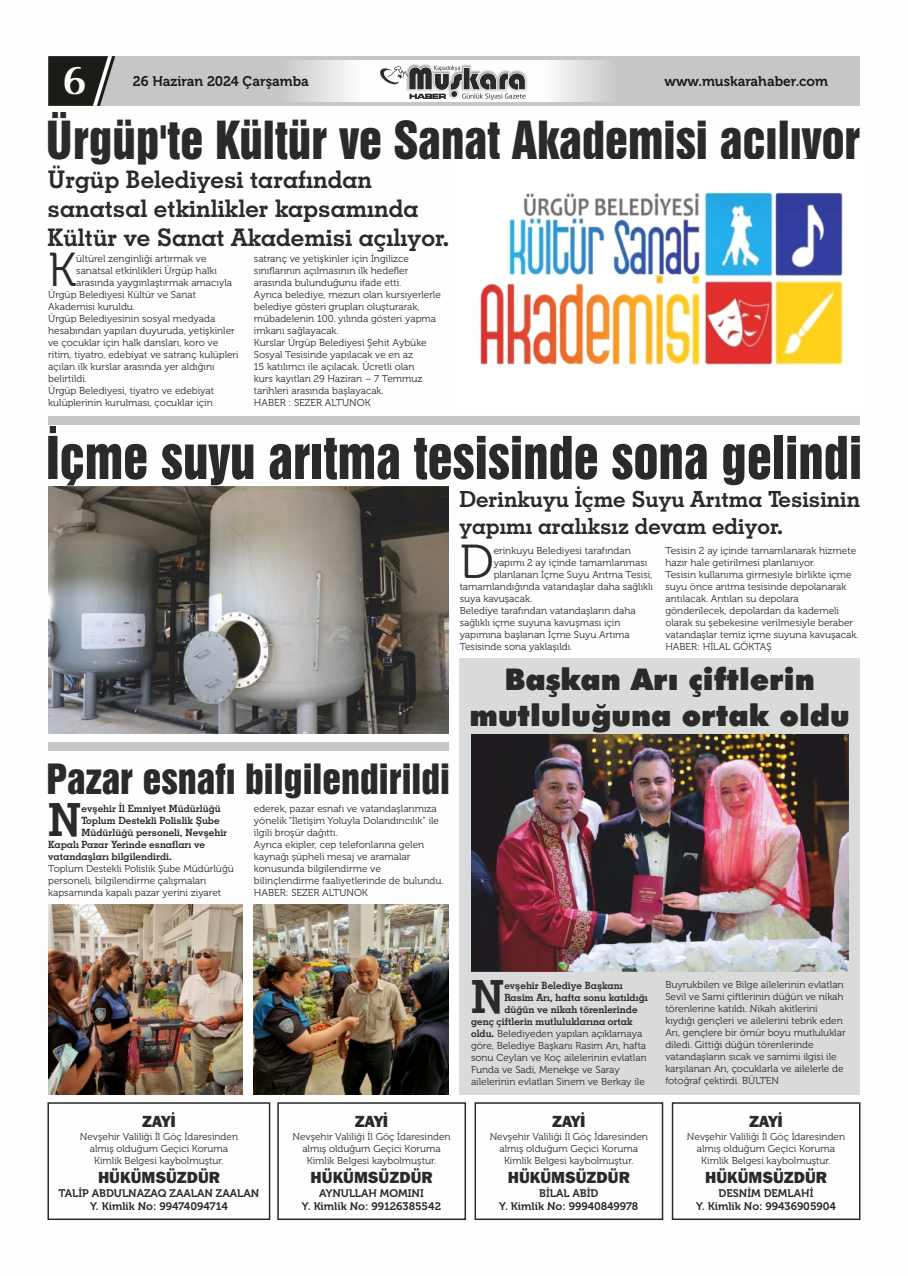
<style>
.page{position:relative;width:908px;height:1276px;background:#fff}
.page>*{position:absolute;margin:0;border:0;box-sizing:border-box;transform-origin:0 0}
.t1{font:53.8px "Swiss 921 BT";color:#2b2a29;scale:.95 1}
.t2{font:47.9px "Swiss 921 BT";color:#2b2a29}
.t3{font:47.5px "Museo 300";color:#2b2a29}
.t4{font:45.8px "Geometric Slabserif 703 Bold BT";color:#2b2a29}
.t5{font:700 40.3px "Optima";color:#fefefe}
.t6{font:38.1px "Swiss 921 BT";color:#2b2a29}
.t7{font:900 30px/36px "Futura BT";color:#2b2a29;text-align:center}
.t8{font:24.2px/29.1px "Geometric Slabserif 703 Bold BT";color:#2b2a29}
.t9{font:22.3px/26.7px "Geometric Slabserif 703 Bold BT";color:#2b2a29}
.t10{font:800 16px "Franklin Gothic IT Cby BT";color:#2b2a29}
.t11{font:14px "Museo 700";color:#1c1b17}
.t12{font:11px/13.2px "Museo 700";color:#2b2a29;text-align:center}
.t13{font:10px/12px "Museo 300";color:#2b2a29}
.t14{font:10px "Geometric Slabserif 703 Bold BT";color:#2b2a29}
.s1{font-family:"Geometric Slabserif 703 Bold BT"}
</style>
<div class="page">
<div style="left:48px;top:56px;width:811px;height:50px;background:#c5c6c6"></div>
<img style="left:295px;top:60px;width:310px;height:42px">
<svg style="left:48px;top:56px;width:67px;height:50px;background:#3d3c39"></svg>
<img style="left:406px;top:64px;width:121px;height:36px">
<svg style="left:378px;top:66px;width:148px;height:36px;background:#aeadad"></svg>
<div style="left:671px;top:1102px;width:189px;height:118px;border:1px solid #2b2a29"></div>
<div style="left:47px;top:1102px;width:223px;height:118px;border:1px solid #2b2a29"></div>
<div style="left:474px;top:1102px;width:189px;height:118px;border:1px solid #2b2a29"></div>
<div style="left:277px;top:1102px;width:189px;height:118px;border:1px solid #2b2a29"></div>
<img style="left:480px;top:192px;width:363px;height:174px">
<div style="left:48px;top:416px;width:811px;height:8px;background:#c5c6c6"></div>
<img style="left:48px;top:487px;width:400px;height:246px">
<div style="left:459px;top:658px;width:400px;height:436px;background:#d9dada"></div>
<div style="left:48px;top:742px;width:400px;height:8px;background:#c5c6c6"></div>
<img style="left:254px;top:904px;width:194px;height:190px">
<img style="left:48px;top:904px;width:194px;height:190px">
<img style="left:471px;top:734px;width:377px;height:237px">
<h3 class="t5" style="left:62px;top:63px;width:26px">6</h3>
<h3 class="t11" style="left:133px;top:75px;width:177px">26 Haziran 2024 Çarşamba</h3>
<h3 class="t11" style="left:664px;top:75px;width:165px">www.muskarahaber.com</h3>
<h2 class="t2" style="left:46px;top:122px;width:815px">Ürgüp'te Kültür ve Sanat Akademisi açılıyor</h2>
<h3 class="t8" style="left:48px;top:167px;width:403px">Ürgüp Belediyesi tarafından sanatsal etkinlikler kapsamında<br>Kültür ve Sanat Akademisi açılıyor.</h3>
<p class="t13" style="left:76px;top:253px;width:132px">ültürel zenginliği artırmak ve</p>
<h3 class="t3" style="left:48px;top:250px;width:30px">K</h3>
<p class="t13" style="left:254px;top:253px;width:188px">satranç ve yetişkinler için İngilizce sınıflarının açılmasının ilk hedefler arasında bulunduğunu ifade etti.<br>Ayrıca belediye, mezun olan kursiyerlerle belediye gösteri grupları oluşturarak, mübadelenin 100. yılında gösteri yapma imkanı sağlayacak.<br>Kurslar Ürgüp Belediyesi Şehit Aybüke Sosyal Tesisinde yapılacak ve en az<br>15 katılımcı ile açılacak. Ücretli olan<br>kurs kayıtları 29 Haziran – 7 Temmuz tarihleri arasında başlayacak.<br>HABER : SEZER ALTUNOK</p>
<p class="t13" style="left:76px;top:265px;width:142px">sanatsal etkinlikleri Ürgüp halkı</p>
<p class="t13" style="left:76px;top:277px;width:157px">arasında yaygınlaştırmak amacıyla</p>
<p class="t13" style="left:48px;top:289px;width:149px">Ürgüp Belediyesi Kültür ve Sanat</p>
<p class="t13" style="left:48px;top:301px;width:88px">Akademisi kuruldu.</p>
<p class="t13" style="left:48px;top:313px;width:169px">Ürgüp Belediyesinin sosyal medyada</p>
<p class="t13" style="left:48px;top:325px;width:188px">hesabından yapılan duyuruda, yetişkinler</p>
<p class="t13" style="left:48px;top:337px;width:171px">ve çocuklar için halk dansları, koro ve</p>
<p class="t13" style="left:48px;top:349px;width:192px">ritim, tiyatro, edebiyat ve satranç kulüpleri</p>
<p class="t13" style="left:48px;top:361px;width:168px">açılan ilk kurslar arasında yer aldığını</p>
<p class="t13" style="left:48px;top:373px;width:40px">belirtildi.</p>
<p class="t13" style="left:48px;top:385px;width:167px">Ürgüp Belediyesi, tiyatro ve edebiyat</p>
<p class="t13" style="left:48px;top:397px;width:166px">kulüplerinin kurulması, çocuklar için</p>
<h1 class="t1" style="left:46px;top:438px;width:860px">İçme suyu arıtma tesisinde sona gelindi</h1>
<h3 class="t9" style="left:459px;top:488px;width:402px">Derinkuyu İçme Suyu Arıtma Tesisinin yapımı aralıksız devam ediyor.</h3>
<h3 class="t3" style="left:459px;top:542px;width:35px">D</h3>
<p class="t13" style="left:493px;top:545px;width:139px">erinkuyu Belediyesi tarafından</p>
<p class="t13" style="left:493px;top:557px;width:155px">yapımı 2 ay içinde tamamlanması</p>
<p class="t13" style="left:493px;top:569px;width:160px">planlanan İçme Suyu Arıtma Tesisi,</p>
<p class="t13" style="left:459px;top:581px;width:195px">tamamlandığında vatandaşlar daha sağlıklı</p>
<p class="t13" style="left:459px;top:593px;width:74px">suya kavuşacak.</p>
<p class="t13" style="left:459px;top:605px;width:177px">Belediye tarafından vatandaşların daha</p>
<p class="t13" style="left:459px;top:617px;width:162px">sağlıklı içme suyuna kavuşması için</p>
<p class="t13" style="left:459px;top:629px;width:172px">yapımına başlanan İçme Suyu Artıma</p>
<p class="t13" style="left:459px;top:641px;width:114px">Tesisinde sona yaklaşıldı.</p>
<p class="t13" style="left:665px;top:545px;width:194px">Tesisin 2 ay içinde tamamlanarak hizmete hazır hale getirilmesi planlanıyor.<br>Tesisin kullanıma girmesiyle birlikte içme suyu önce arıtma tesisinde depolanarak arıtılacak. Arıtılan su depolara gönderilecek, depolardan da kademeli olarak su şebekesine verilmesiyle beraber vatandaşlar temiz içme suyuna kavuşacak.<br>HABER: HİLAL GÖKTAŞ</p>
<h3 class="t6" style="left:46px;top:765px;width:405px">Pazar esnafı bilgilendirildi</h3>
<p class="t14" style="left:81px;top:804px;width:141px">evşehir İl Emniyet Müdürlüğü</p>
<h3 class="t4" style="left:48px;top:801px;width:35px">N</h3>
<p class="t13" style="left:254px;top:803px;width:191px">ederek, pazar esnafı ve vatandaşlarımıza yönelik “İletişim Yoluyla Dolandırıcılık” ile ilgili broşür dağıttı.<br>Ayrıca ekipler, cep telefonlarına gelen kaynağı şüpheli mesaj ve aramalar konusunda bilgilendirme ve bilinçlendirme faaliyetlerinde de bulundu.<br>HABER: SEZER ALTUNOK</p>
<p class="t14" style="left:81px;top:816px;width:140px">Toplum Destekli Polislik Şube</p>
<p class="t14" style="left:81px;top:828px;width:147px">Müdürlüğü personeli, Nevşehir</p>
<p class="t14" style="left:48px;top:840px;width:158px">Kapalı Pazar Yerinde esnafları ve</p>
<p class="t14" style="left:48px;top:852px;width:125px">vatandaşları bilgilendirdi.</p>
<p class="t13" style="left:48px;top:863px;width:187px">Toplum Destekli Polislik Şube Müdürlüğü personeli, bilgilendirme çalışmaları kapsamında kapalı pazar yerini ziyaret</p>
<h3 class="t7" style="left:469px;top:664px;width:382px">Başkan Arı çiftlerin mutluluğuna ortak oldu</h3>
<h3 class="t10" style="left:142px;top:1114px;width:35px">ZAYİ</h3>
<p class="t13" style="left:80px;top:1131px;width:160px;text-align:center">Nevşehir Valiliği İl Göç İdaresinden almış olduğum Geçici Koruma<br>Kimlik Belgesi kaybolmuştur.</p>
<h3 class="t10" style="left:98px;top:1170px;width:123px">HÜKÜMSÜZDÜR</h3>
<p class="t12" style="left:59px;top:1187px;width:202px">TALİP ABDULNAZAQ ZAALAN ZAALAN<br>Y. Kimlik No: 99474094714</p>
<h3 class="t10" style="left:354px;top:1114px;width:35px">ZAYİ</h3>
<p class="t13" style="left:292px;top:1131px;width:160px;text-align:center">Nevşehir Valiliği İl Göç İdaresinden almış olduğum Geçici Koruma<br>Kimlik Belgesi kaybolmuştur.</p>
<h3 class="t10" style="left:310px;top:1170px;width:123px">HÜKÜMSÜZDÜR</h3>
<p class="t12" style="left:302px;top:1187px;width:141px">AYNULLAH MOMINI<br>Y. Kimlik No: 99126385542</p>
<h3 class="t4" style="left:471px;top:978px;width:35px">N</h3>
<p class="t14" style="left:504px;top:981px;width:120px">evşehir Belediye Başkanı</p>
<p class="t14" style="left:504px;top:993px;width:145px">Rasim Arı, hafta sonu katıldığı</p>
<p class="t14" style="left:504px;top:1005px;width:135px">düğün ve nikah törenlerinde</p>
<p class="t14" style="left:471px;top:1017px;width:163px">genç çiftlerin mutluluklarına ortak</p>
<p class="t13" style="left:471px;top:1028px;width:177px"><span class="s1">oldu.</span> Belediyeden yapılan açıklamaya göre, Belediye Başkanı Rasim Arı, hafta sonu Ceylan ve Koç ailelerinin evlatları Funda ve Sadi, Menekşe ve Saray ailelerinin evlatları Sinem ve Berkay ile</p>
<h3 class="t10" style="left:552px;top:1114px;width:35px">ZAYİ</h3>
<p class="t13" style="left:489px;top:1131px;width:160px;text-align:center">Nevşehir Valiliği İl Göç İdaresinden almış olduğum Geçici Koruma<br>Kimlik Belgesi kaybolmuştur.</p>
<h3 class="t10" style="left:507px;top:1170px;width:123px">HÜKÜMSÜZDÜR</h3>
<p class="t12" style="left:499px;top:1187px;width:141px">BİLAL ABİD<br>Y. Kimlik No: 99940849978</p>
<p class="t13" style="left:665px;top:980px;width:182px">Buyrukbilen ve Bilge ailelerinin evlatları Sevil ve Sami çiftlerinin düğün ve nikah törenlerine katıldı. Nikah akitlerini kıydığı gençleri ve ailelerini tebrik eden Arı, gençlere bir ömür boyu mutluluklar diledi. Gittiği düğün törenlerinde vatandaşların sıcak ve samimi ilgisi ile karşılanan Arı, çocuklarla ve ailelerle de fotoğraf çektirdi. BÜLTEN</p>
<h3 class="t10" style="left:749px;top:1114px;width:35px">ZAYİ</h3>
<p class="t13" style="left:686px;top:1131px;width:160px;text-align:center">Nevşehir Valiliği İl Göç İdaresinden almış olduğum Geçici Koruma<br>Kimlik Belgesi kaybolmuştur.</p>
<h3 class="t10" style="left:704px;top:1170px;width:123px">HÜKÜMSÜZDÜR</h3>
<p class="t12" style="left:695px;top:1187px;width:141px">DESNİM DEMLAHİ<br>Y. Kimlik No: 99436905904</p>
</div>
